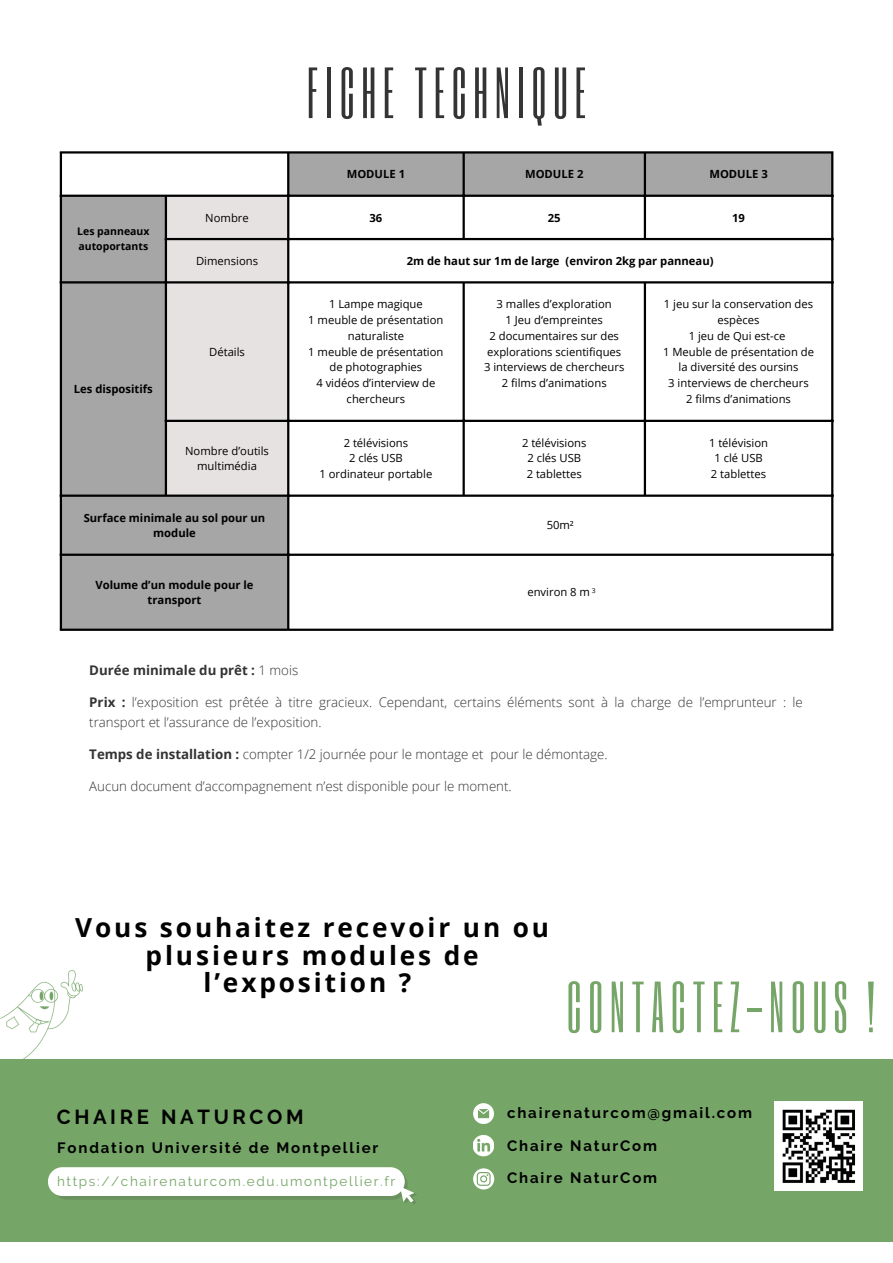
<style>
.page{position:relative;width:893px;height:1263px;background:#fff}
.page>*{position:absolute;margin:0;border:0;box-sizing:border-box;transform-origin:0 0}
.t1{font:60px "Six Caps";letter-spacing:.11em;color:#76a667}
.t2{font:60px "Six Caps";letter-spacing:.11em;color:#343434}
.t3{font:700 26.17px/27.5px "Open Sans";letter-spacing:.11em;color:#010101;text-align:center}
.t4{font:700 20.25px "Raleway";letter-spacing:.18em;color:#010101}
.t5{font:700 15px "Raleway";letter-spacing:.12em;color:#010101}
.t6{font:13.5px "Raleway";letter-spacing:.12em;color:#76a667}
.t7{font:300 13.27px/19.1px "Open Sans";color:#343434}
.t8{font:700 13.27px "Open Sans";color:#343434}
.t9{font:11.25px/15.8px "Open Sans";color:#010101;text-align:center}
.t10{font:700 11.25px/15.8px "Open Sans";color:#000;text-align:center}
.t11{font:700 11.25px "Open Sans";color:#010101}
.t12{font:700 10.5px/14.6px "Open Sans";color:#000}
.t13{font:6.75px "Open Sans";color:#000}
.s1{font-weight:300}
.s2{font-weight:700}
</style>
<div class="page">
<svg style="left:62px;top:154px;width:769px;height:475px"></svg>
<svg style="left:167px;top:197px;width:120px;height:297px;background:#e4e0df"></svg>
<svg style="left:463px;top:197px;width:182px;height:297px"></svg>
<hr style="left:60px;top:154px;width:2px;height:475px;background:#000">
<hr style="left:165px;top:197px;width:2px;height:297px;background:#000">
<hr style="left:287px;top:154px;width:2px;height:475px;background:#000">
<hr style="left:462px;top:154px;width:3px;height:84px;background:#000">
<hr style="left:462px;top:283px;width:3px;height:211px;background:#000">
<hr style="left:644px;top:154px;width:2px;height:84px;background:#000">
<hr style="left:644px;top:283px;width:2px;height:211px;background:#000">
<hr style="left:831px;top:154px;width:2px;height:475px;background:#000">
<hr style="left:60px;top:151px;width:773px;height:3px;background:#000">
<hr style="left:60px;top:195px;width:773px;height:2px;background:#000">
<hr style="left:165px;top:238px;width:668px;height:2px;background:#000">
<hr style="left:60px;top:281px;width:773px;height:2px;background:#000">
<hr style="left:165px;top:420px;width:668px;height:2px;background:#000">
<hr style="left:60px;top:494px;width:773px;height:3px;background:#000">
<hr style="left:60px;top:554px;width:773px;height:2px;background:#000">
<hr style="left:60px;top:629px;width:773px;height:2px;background:#000">
<div style="left:0;top:1059px;width:893px;height:183px;background:#76a667"></div>
<svg style="left:473px;top:1103px;width:21px;height:21px"></svg>
<img style="left:473px;top:1135px;width:21px;height:22px">
<svg style="left:473px;top:1168px;width:21px;height:21px"></svg>
<div style="left:48px;top:1167px;width:357px;height:29px;background:#fff;border-radius:14px"></div>
<svg style="left:52px;top:1169px;width:365px;height:35px"></svg>
<img style="left:0;top:970px;width:83px;height:89px">
<img style="left:774px;top:1102px;width:89px;height:89px">
<p class="t2" style="left:307px;top:52px;width:280px">FICHE TECHNIQUE</p>
<p class="t12" style="left:77px;top:224px;width:74px">Les panneaux autoportants</p>
<p class="t10" style="left:74px;top:381px;width:80px">Les dispositifs</p>
<h1 class="t11" style="left:347px;top:166px;width:60px">MODULE 1</h1>
<p class="t11" style="left:525px;top:166px;width:60px">MODULE 2</p>
<p class="t11" style="left:709px;top:166px;width:60px">MODULE 3</p>
<p class="t9" style="left:205px;top:209px;width:45px">Nombre</p>
<p class="t11" style="left:369px;top:210px;width:14px">36</p>
<p class="t11" style="left:548px;top:210px;width:14px">25</p>
<p class="t11" style="left:732px;top:210px;width:14px">19</p>
<p class="t9" style="left:196px;top:253px;width:63px">Dimensions</p>
<p class="t11" style="left:407px;top:253px;width:308px">2m de haut sur 1m de large (environ 2kg par panneau)</p>
<p class="t9" style="left:209px;top:343px;width:37px">Détails</p>
<p class="t9" style="left:185px;top:442px;width:85px">Nombre d’outils multimédia</p>
<p class="t9" style="left:329px;top:296px;width:95px">1 Lampe magique</p>
<p class="t9" style="left:308px;top:312px;width:137px">1 meuble de présentation naturaliste</p>
<p class="t9" style="left:308px;top:343px;width:137px">1 meuble de présentation de photographies</p>
<p class="t9" style="left:316px;top:375px;width:121px">4 vidéos d’interview de chercheurs</p>
<p class="t9" style="left:344px;top:434px;width:66px">2 télévisions</p>
<p class="t9" style="left:349px;top:450px;width:55px">2 clés USB</p>
<p class="t9" style="left:319px;top:466px;width:114px">1 ordinateur portable</p>
<p class="t9" style="left:496px;top:296px;width:117px">3 malles d’exploration</p>
<p class="t9" style="left:505px;top:312px;width:99px">1 Jeu d‘empreintes</p>
<p class="t9" style="left:487px;top:327px;width:135px;text-align:left">2 documentaires sur des explorations scientifiques</p>
<p class="t9" style="left:484px;top:359px;width:142px">3 interviews de chercheurs</p>
<p class="t9" style="left:502px;top:375px;width:106px">2 films d’animations</p>
<p class="t9" style="left:522px;top:434px;width:66px">2 télévisions</p>
<p class="t9" style="left:527px;top:450px;width:55px">2 clés USB</p>
<p class="t9" style="left:526px;top:466px;width:57px">2 tablettes</p>
<p class="t9" style="left:664px;top:296px;width:151px">1 jeu sur la conservation des espèces</p>
<p class="t9" style="left:688px;top:327px;width:98px">1 jeu de Qui est-ce</p>
<p class="t9" style="left:663px;top:343px;width:152px">1 Meuble de présentation de la diversité des oursins</p>
<p class="t9" style="left:668px;top:375px;width:142px">3 interviews de chercheurs</p>
<p class="t9" style="left:686px;top:390px;width:106px">2 films d’animations</p>
<p class="t9" style="left:709px;top:434px;width:61px">1 télévision</p>
<p class="t9" style="left:714px;top:450px;width:50px">1 clé USB</p>
<p class="t9" style="left:711px;top:466px;width:57px">2 tablettes</p>
<p class="t10" style="left:84px;top:509px;width:183px">Surface minimale au sol pour un module</p>
<p class="t9" style="left:546px;top:517px;width:29px">50m²</p>
<p class="t10" style="left:95px;top:576px;width:159px">Volume d’un module pour le transport</p>
<p class="t9" style="left:527px;top:584px;width:64px">environ 8 m</p>
<p class="t13" style="left:592px;top:585px;width:5px">3</p>
<p class="t8" style="left:89px;top:661px;width:210px">Durée minimale du prêt : <span class="s1">1 mois</span></p>
<p class="t7" style="left:89px;top:693px;width:715px"><span class="s2">Prix :</span> l’exposition est prêtée à titre gracieux. Cependant, certains éléments sont à la charge de l’emprunteur : le transport et l’assurance de l’exposition.</p>
<p class="t7" style="left:89px;top:744px;width:520px"><span class="s2">Temps de installation :</span> compter 1/2 journée pour le montage et pour le démontage.</p>
<p class="t7" style="left:89px;top:776px;width:424px">Aucun document d’accompagnement n’est disponible pour le moment.</p>
<p class="t3" style="left:75px;top:913px;width:475px">Vous souhaitez recevoir un ou plusieurs modules de l’exposition ?</p>
<p class="t1" style="left:566px;top:966px;width:310px">CONTACTEZ-NOUS !</p>
<h4 class="t4" style="left:57px;top:1105px;width:248px">CHAIRE NATURCOM</h4>
<h3 class="t5" style="left:57px;top:1138px;width:323px">Fondation Université de Montpellier</h3>
<h5 class="t6" style="left:57px;top:1173px;width:340px">https://chairenaturcom.edu.umontpellier.fr</h5>
<h2 class="t5" style="left:507px;top:1104px;width:247px">chairenaturcom@gmail.com</h2>
<p class="t5" style="left:507px;top:1136px;width:151px">Chaire NaturCom</p>
<h1 class="t5" style="left:507px;top:1169px;width:151px">Chaire NaturCom</h1>
</div>
